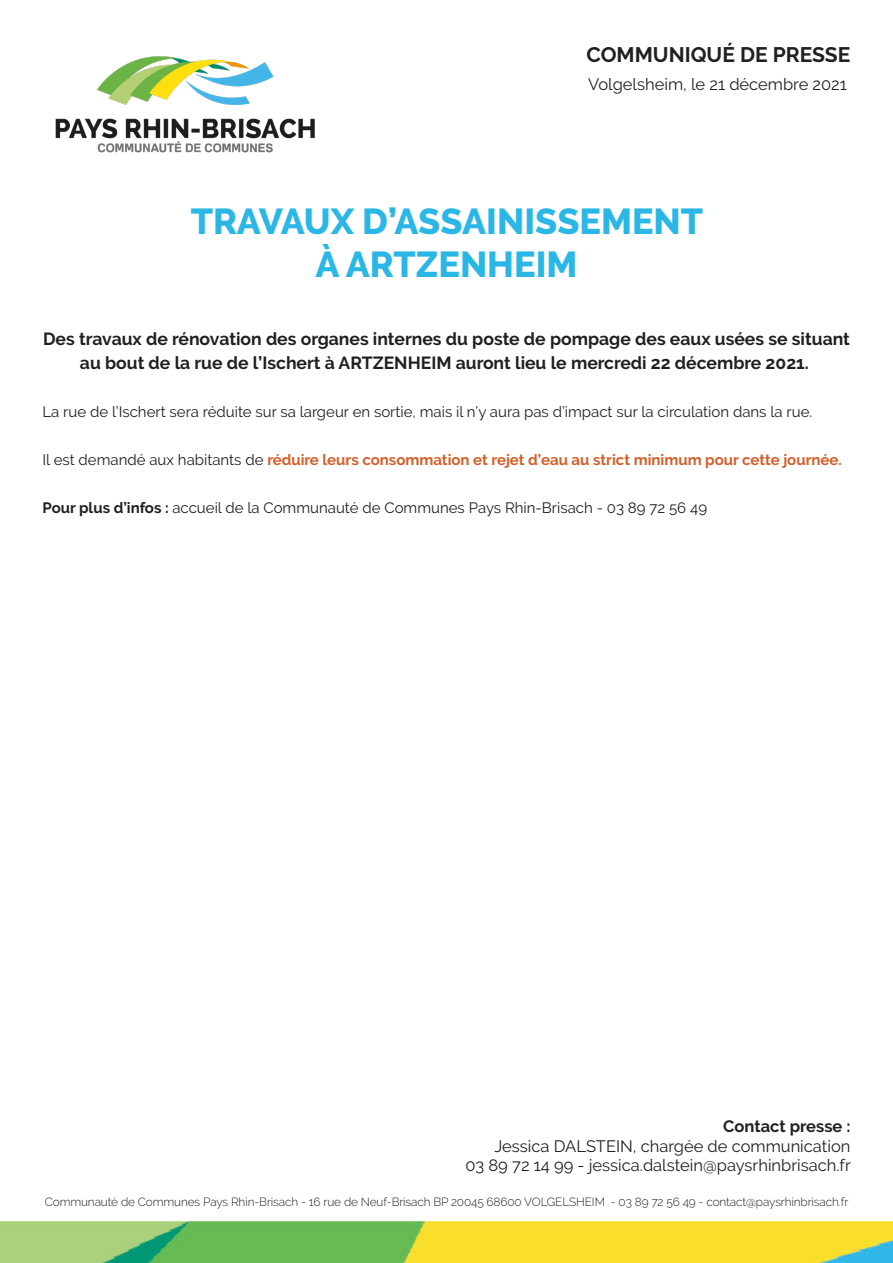
<style>
.page{position:relative;width:893px;height:1263px;background:#fff}
.page>*{position:absolute;margin:0;border:0;box-sizing:border-box;transform-origin:0 0}
.t1{font:800 36px "Raleway";color:#2bb7e5}
.t2{font:700 21px "Raleway";color:#231f20}
.t3{font:700 17.55px/24px "Raleway";color:#231f20;text-align:center}
.t4{font:16.5px "Raleway";color:#231f20}
.t5{font:700 16.5px "Raleway";color:#231f20}
.t6{font:15px "Raleway";color:#231f20}
.t7{font:700 15px "Raleway";color:#d45f29}
.t8{font:300 11.85px "Raleway";letter-spacing:-.01em;color:#231f20}
.s1{font-weight:400;color:#231f20}
.s2{font-weight:700}
</style>
<div class="page">
<img style="left:0;top:1221px;width:893px;height:42px">
<img style="left:55px;top:56px;width:260px;height:97px">
<p class="t2" style="left:586px;top:43px;width:265px">COMMUNIQUÉ DE PRESSE</p>
<p class="t4" style="left:588px;top:75px;width:260px">Volgelsheim, le 21 décembre 2021</p>
<p class="t1" style="left:191px;top:201px;width:514px">TRAVAUX D’ASSAINISSEMENT</p>
<p class="t1" style="left:315px;top:244px;width:264px">À ARTZENHEIM</p>
<p class="t3" style="left:43px;top:327px;width:808px">Des travaux de rénovation des organes internes du poste de pompage des eaux usées se situant au bout de la rue de l’Ischert à ARTZENHEIM auront lieu le mercredi 22 décembre 2021.</p>
<p class="t6" style="left:43px;top:403px;width:771px">La rue de l’Ischert sera réduite sur sa largeur en sortie, mais il n’y aura pas d’impact sur la circulation dans la rue.</p>
<p class="t7" style="left:43px;top:451px;width:801px"><span class="s1">Il est demandé aux habitants de</span> réduire leurs consommation et rejet d’eau au strict minimum pour cette journée.</p>
<p class="t6" style="left:43px;top:499px;width:666px"><span class="s2">Pour plus d’infos :</span> accueil de la Communauté de Communes Pays Rhin-Brisach - 03 89 72 56 49</p>
<p class="t5" style="left:723px;top:1116px;width:129px">Contact presse :</p>
<p class="t4" style="left:494px;top:1136px;width:358px">Jessica DALSTEIN, chargée de communication</p>
<p class="t4" style="left:465px;top:1156px;width:387px">03 89 72 14 99 - jessica.dalstein@paysrhinbrisach.fr</p>
<p class="t8" style="left:45px;top:1195px;width:805px">Communauté de Communes Pays Rhin-Brisach - 16 rue de Neuf-Brisach BP 20045 68600 VOLGELSHEIM - 03 89 72 56 49 - contact@paysrhinbrisach.fr</p>
</div>
